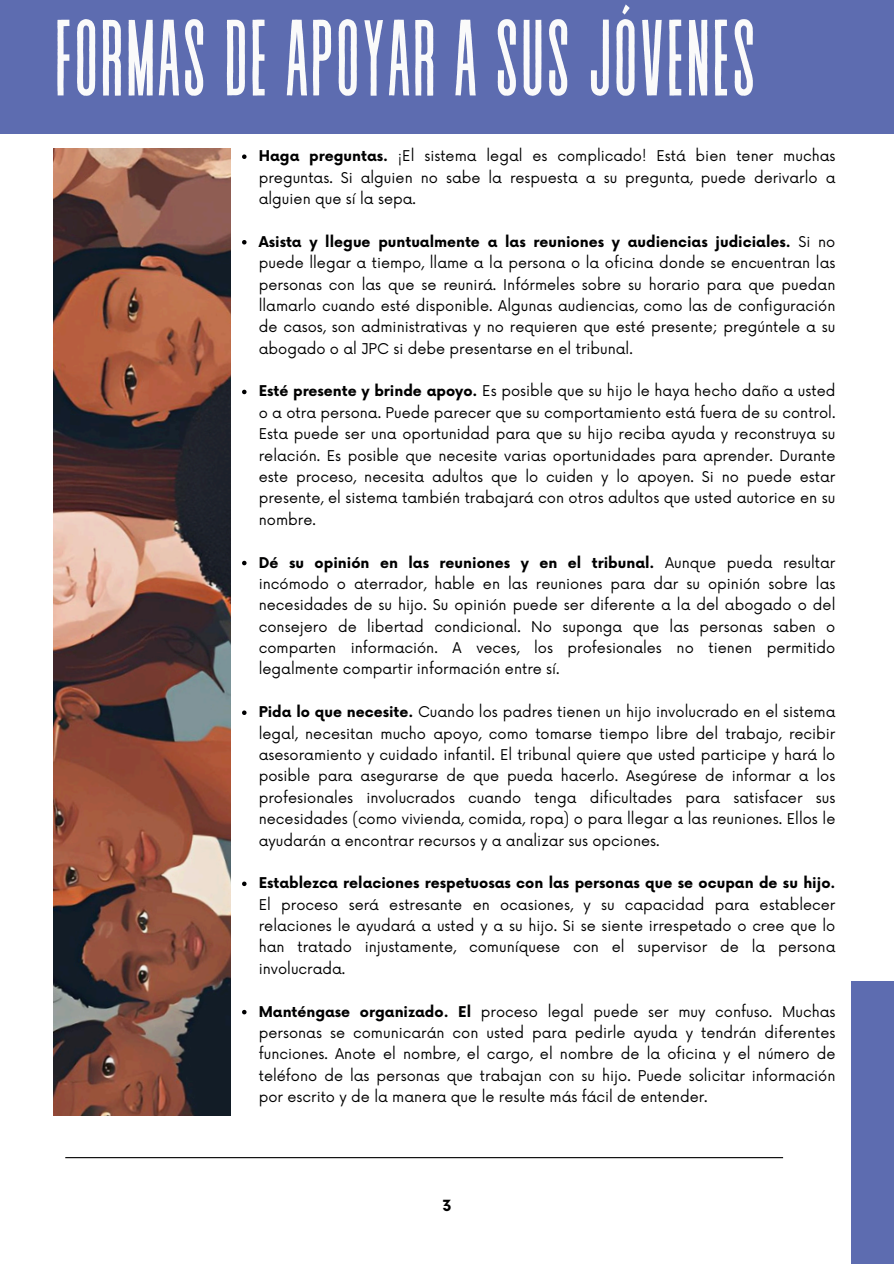
<style>
.page{position:relative;width:894px;height:1264px;background:#fff}
.page>*{position:absolute;margin:0;border:0;box-sizing:border-box;transform-origin:0 0}
.t1{font:108px "Revive 80 Tall";color:#fafafa}
.t2{font:700 15px "Now";color:#000001}
.t3{font:14.55px/21.3px "Now";color:#000001;text-align:justify}
.s1{font-weight:700}
</style>
<div class="page">
<div style="left:851px;top:981px;width:42px;height:282px;background:#5d6cb0"></div>
<img style="left:54px;top:148px;width:176px;height:967px">
<svg style="left:242px;top:154px;width:4px;height:5px"></svg>
<svg style="left:242px;top:240px;width:4px;height:4px"></svg>
<svg style="left:242px;top:390px;width:4px;height:4px"></svg>
<svg style="left:242px;top:561px;width:4px;height:4px"></svg>
<svg style="left:242px;top:710px;width:4px;height:5px"></svg>
<svg style="left:242px;top:881px;width:4px;height:5px"></svg>
<svg style="left:242px;top:1009px;width:4px;height:5px"></svg>
<hr style="left:65px;top:1157px;width:717px;height:1px;background:#000001">
<div style="left:0;top:0;width:893px;height:134px;background:#5d6cb0"></div>
<p class="t1" style="left:54px;top:3px;width:704px">FORMAS DE APOYAR A SUS JÓVENES</p>
<h1 class="t3" style="left:259px;top:146px;width:578px"><span class="s1">Haga preguntas.</span> ¡El sistema legal es complicado! Está bien tener muchas preguntas. Si alguien no sabe la respuesta a su pregunta, puede derivarlo a alguien que sí la sepa.</h1>
<p class="t3" style="left:259px;top:231px;width:578px"><span class="s1">Asista y llegue puntualmente a las reuniones y audiencias judiciales.</span> Si no puede llegar a tiempo, llame a la persona o la oficina donde se encuentran las personas con las que se reunirá. Infórmeles sobre su horario para que puedan llamarlo cuando esté disponible. Algunas audiencias, como las de configuración de casos, son administrativas y no requieren que esté presente; pregúntele a su abogado o al JPC si debe presentarse en el tribunal.</p>
<p class="t3" style="left:259px;top:381px;width:578px"><span class="s1">Esté presente y brinde apoyo.</span> Es posible que su hijo le haya hecho daño a usted o a otra persona. Puede parecer que su comportamiento está fuera de su control.<br>Esta puede ser una oportunidad para que su hijo reciba ayuda y reconstruya su relación. Es posible que necesite varias oportunidades para aprender. Durante este proceso, necesita adultos que lo cuiden y lo apoyen. Si no puede estar presente, el sistema también trabajará con otros adultos que usted autorice en su nombre.</p>
<p class="t3" style="left:259px;top:552px;width:578px"><span class="s1">Dé su opinión en las reuniones y en el tribunal.</span> Aunque pueda resultar incómodo o aterrador, hable en las reuniones para dar su opinión sobre las necesidades de su hijo. Su opinión puede ser diferente a la del abogado o del consejero de libertad condicional. No suponga que las personas saben o comparten información. A veces, los profesionales no tienen permitido legalmente compartir información entre sí.</p>
<p class="t3" style="left:259px;top:702px;width:578px"><span class="s1">Pida lo que necesite.</span> Cuando los padres tienen un hijo involucrado en el sistema legal, necesitan mucho apoyo, como tomarse tiempo libre del trabajo, recibir asesoramiento y cuidado infantil. El tribunal quiere que usted participe y hará lo posible para asegurarse de que pueda hacerlo. Asegúrese de informar a los profesionales involucrados cuando tenga dificultades para satisfacer sus necesidades (como vivienda, comida, ropa) o para llegar a las reuniones. Ellos le ayudarán a encontrar recursos y a analizar sus opciones.</p>
<p class="t3" style="left:259px;top:873px;width:578px"><span class="s1">Establezca relaciones respetuosas con las personas que se ocupan de su hijo.<br></span>El proceso será estresante en ocasiones, y su capacidad para establecer relaciones le ayudará a usted y a su hijo. Si se siente irrespetado o cree que lo han tratado injustamente, comuníquese con el supervisor de la persona involucrada.</p>
<p class="t3" style="left:259px;top:1001px;width:578px"><span class="s1">Manténgase organizado. El</span> proceso legal puede ser muy confuso. Muchas personas se comunicarán con usted para pedirle ayuda y tendrán diferentes funciones. Anote el nombre, el cargo, el nombre de la oficina y el número de teléfono de las personas que trabajan con su hijo. Puede solicitar información por escrito y de la manera que le resulte más fácil de entender.</p>
<p class="t2" style="left:442px;top:1197px;width:11px">3</p>
</div>
